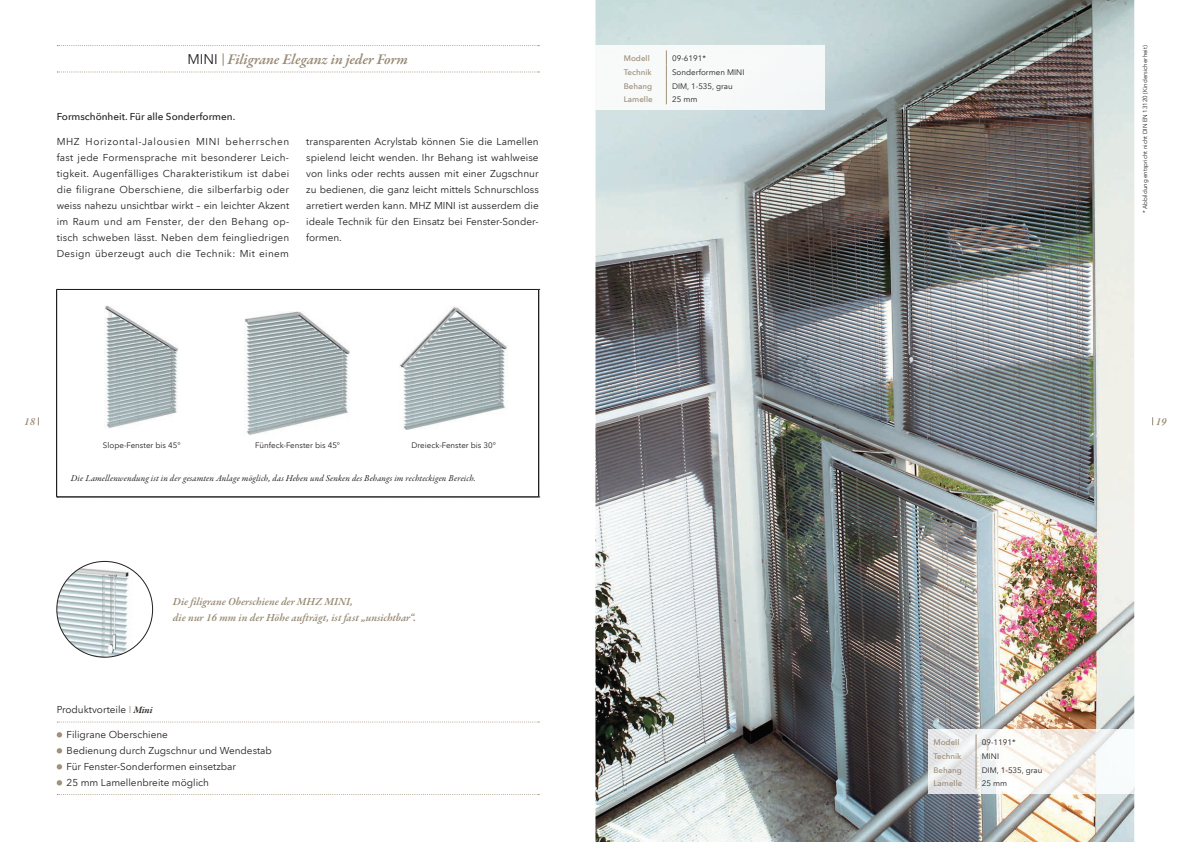
<style>
.page{position:relative;width:1191px;height:842px;background:#fff}
.page>*{position:absolute;margin:0;border:0;box-sizing:border-box;transform-origin:0 0}
.t1{font:italic 600 15px "Garamond Premr Pro";color:#998a75}
.t2{font:italic 600 11px/16px "Garamond Premr Pro";color:#998a75}
.t3{font:10px/16px "Avenir Next LT Com";color:#231f20;text-align:justify}
.t4{font:500 10px "Avenir Next LT Com";color:#231f20}
.t5{font:italic 9px "Garamond Premr Pro";letter-spacing:.015em;color:#231f20}
.t6{font:8px "Avenir Next LT Com";color:#231f20}
.t7{font:500 8px "Avenir Next LT Com";color:#998a75}
.t8{font:6px "Avenir Next LT Com";color:#231f20}
.s1{font-family:"Avenir Next LT Com";font-weight:400;font-style:normal;font-size:14px;color:#231f20}
.s2{font-size:14px}
.s3{color:#998a75}
.s4{font-family:"Garamond Premr Pro";font-weight:600;font-style:italic}
</style>
<div class="page">
<img style="left:595px;top:0;width:539px;height:842px">
<img style="left:928px;top:729px;width:206px;height:64px">
<svg style="left:976px;top:734px;width:1px;height:54px"></svg>
<img style="left:595px;top:45px;width:229px;height:64px">
<svg style="left:666px;top:50px;width:1px;height:54px"></svg>
<svg style="left:57px;top:289px;width:483px;height:209px"></svg>
<svg style="left:57px;top:45px;width:482px;height:1px"></svg>
<svg style="left:57px;top:71px;width:482px;height:1px"></svg>
<img style="left:57px;top:566px;width:76px;height:91px">
<svg style="left:57px;top:794px;width:482px;height:1px"></svg>
<svg style="left:57px;top:732px;width:5px;height:5px"></svg>
<svg style="left:57px;top:748px;width:5px;height:5px"></svg>
<svg style="left:57px;top:764px;width:5px;height:5px"></svg>
<svg style="left:57px;top:780px;width:5px;height:5px"></svg>
<svg style="left:57px;top:721px;width:482px;height:1px"></svg>
<img style="left:105px;top:305px;width:74px;height:123px">
<img style="left:245px;top:311px;width:105px;height:125px">
<img style="left:400px;top:306px;width:107px;height:123px">
<h1 class="t1" style="left:188px;top:50px;width:222px"><span class="s1">MINI</span> <span class="s2">|</span> Filigrane Eleganz in jeder Form</h1>
<p class="t4" style="left:57px;top:111px;width:180px">Formschönheit. Für alle Sonderformen.</p>
<p class="t3" style="left:57px;top:134px;width:234px">MHZ Horizontal-Jalousien MINI beherrschen fast jede Formensprache mit besonderer Leich&shy;tigkeit. Augenfälliges Charakteristikum ist dabei die filigrane Oberschiene, die silberfarbig oder weiss nahezu unsichtbar wirkt – ein leichter Akzent im Raum und am Fenster, der den Behang op&shy;tisch schweben lässt. Neben dem feingliedrigen Design überzeugt auch die Technik: Mit einem</p>
<p class="t3" style="left:306px;top:134px;width:234px">transparenten Acrylstab können Sie die Lamellen spielend leicht wenden. Ihr Behang ist wahlweise von links oder rechts aussen mit einer Zugschnur zu bedienen, die ganz leicht mittels Schnurschloss arretiert werden kann. MHZ MINI ist ausserdem die ideale Technik für den Einsatz bei Fenster-Sonder&shy;formen.</p>
<p class="t7" style="left:624px;top:53px;width:27px">Modell</p>
<p class="t6" style="left:672px;top:53px;width:35px">09-6191*</p>
<p class="t7" style="left:624px;top:67px;width:29px">Technik</p>
<p class="t6" style="left:672px;top:67px;width:74px">Sonderformen MINI</p>
<p class="t7" style="left:624px;top:81px;width:30px">Behang</p>
<p class="t6" style="left:672px;top:81px;width:62px">DIM, 1-535, grau</p>
<p class="t7" style="left:624px;top:94px;width:30px">Lamelle</p>
<p class="t6" style="left:672px;top:94px;width:27px">25 mm</p>
<p class="t8" style="left:1141px;top:213px;width:169px;rotate:-90deg">* Abbildung entspricht nicht DIN EN 13120 (Kindersicherheit)</p>
<p class="t2" style="left:24px;top:414px;width:12px">18</p>
<p class="t2" style="left:1155px;top:414px;width:12px">19</p>
<p class="t6" style="left:103px;top:441px;width:79px">Slope-Fenster bis 45°</p>
<p class="t6" style="left:255px;top:441px;width:86px">Fünfeck-Fenster bis 45°</p>
<p class="t6" style="left:411px;top:441px;width:86px">Dreieck-Fenster bis 30°</p>
<p class="t5" style="left:71px;top:473px;width:406px">Die Lamellenwendung ist in der gesamten Anlage möglich, das Heben und Senken des Behangs im rechteckigen Bereich.</p>
<p class="t2" style="left:173px;top:595px;width:245px">Die filigrane Oberschiene der MHZ MINI,<br>die nur 16 mm in der Höhe aufträgt, ist fast „unsichtbar“.</p>
<p class="t3" style="left:57px;top:701px;width:97px">Produktvorteile <span class="s3">I</span> <span class="s4">Mini</span></p>
<p class="t3" style="left:67px;top:726px;width:207px;text-align:left">Filigrane Oberschiene<br>Bedienung durch Zugschnur und Wendestab Für Fenster-Sonderformen einsetzbar<br>25 mm Lamellenbreite möglich</p>
<p class="t7" style="left:933px;top:737px;width:27px">Modell</p>
<p class="t6" style="left:981px;top:737px;width:35px">09-1191*</p>
<p class="t7" style="left:933px;top:751px;width:29px">Technik</p>
<p class="t6" style="left:981px;top:751px;width:19px">MINI</p>
<p class="t7" style="left:933px;top:765px;width:30px">Behang</p>
<p class="t6" style="left:981px;top:765px;width:62px">DIM, 1-535, grau</p>
<p class="t7" style="left:933px;top:778px;width:30px">Lamelle</p>
<p class="t6" style="left:981px;top:778px;width:27px">25 mm</p>
</div>
